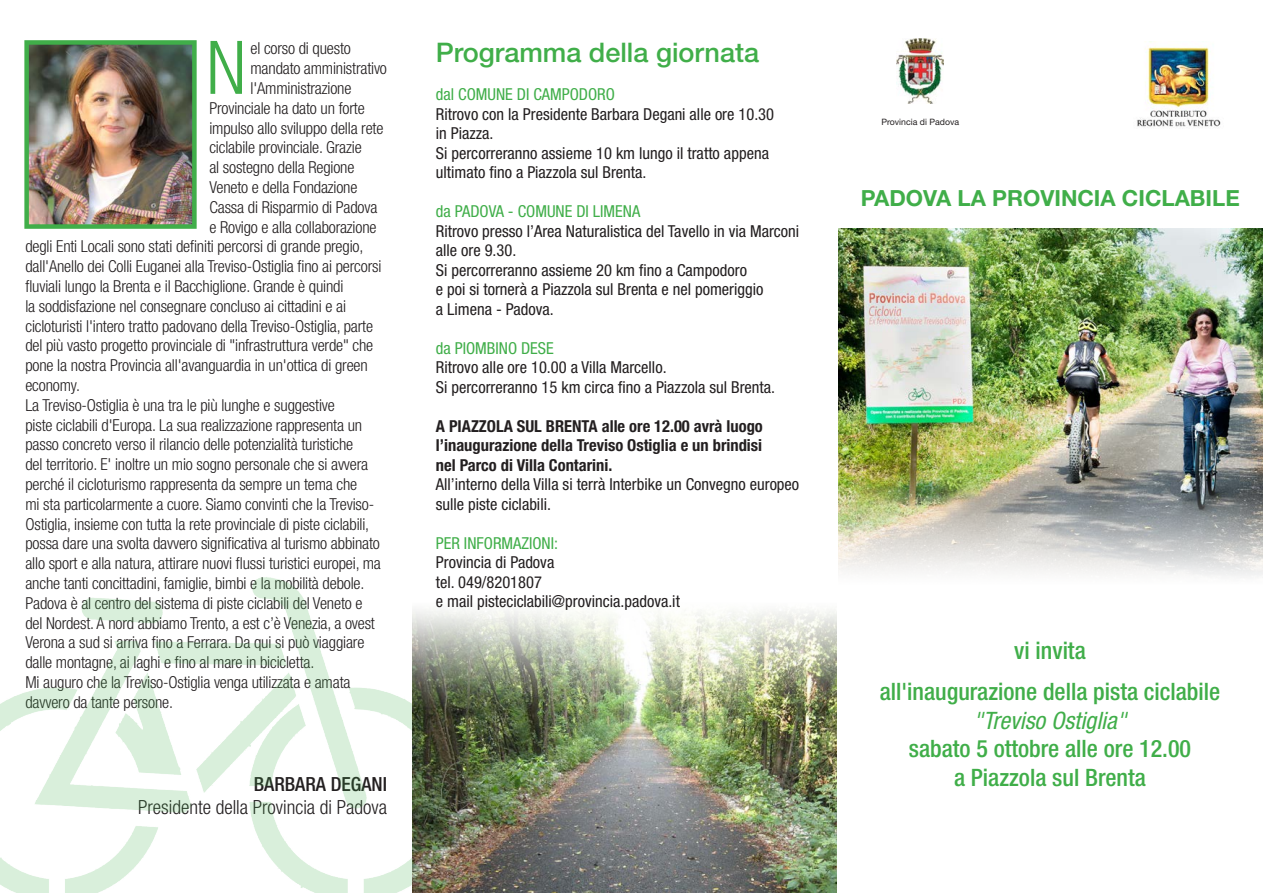
<style>
.page{position:relative;width:1263px;height:893px;background:#fff}
.page>*{position:absolute;margin:0;border:0;box-sizing:border-box;transform-origin:0 0}
.t1{font:500 27px "Helvetica Neue";color:#40ae49}
.t2{font:500 condensed 24px "Helvetica Neue";color:#40ae49}
.t3{font:italic condensed 24px "Helvetica Neue";color:#40ae49}
.t4{font:700 22.2px "Helvetica Neue";color:#40ae49}
.t5{font:300 condensed 19.5px "Helvetica Neue";color:#231f20}
.t6{font:500 condensed 19.5px "Helvetica Neue";color:#231f20}
.t7{font:300 condensed 16.5px/19.8px "Helvetica Neue";letter-spacing:-.01em;color:#231f20}
.t8{font:condensed 16.5px/19.5px "Helvetica Neue";color:#231f20}
.t9{font:700 condensed 16.5px/19.5px "Helvetica Neue";color:#231f20}
.t10{font:condensed 16.5px "Helvetica Neue";color:#40ae49}
.t11{font:8.7px "Helvetica Neue";color:#231f20}
</style>
<div class="page">
<img style="left:0;top:577px;width:412px;height:316px">
<img style="left:412px;top:743px;width:425px;height:150px">
<img style="left:838px;top:229px;width:425px;height:206px">
<img style="left:838px;top:435px;width:425px;height:142px">
<img style="left:412px;top:609px;width:425px;height:134px">
<img style="left:897px;top:39px;width:47px;height:65px">
<img style="left:29px;top:45px;width:163px;height:179px">
<div style="left:24px;top:40px;width:173px;height:189px;border:4px solid #40ae49"></div>
<img style="left:1137px;top:42px;width:84px;height:85px">
<svg style="left:210px;top:41px;width:32px;height:53px"></svg>
<p class="t7" style="left:250px;top:39px;width:102px">el corso di questo</p>
<p class="t7" style="left:250px;top:58px;width:138px">mandato amministrativo</p>
<p class="t7" style="left:250px;top:78px;width:102px">l'Amministrazione</p>
<p class="t7" style="left:209px;top:98px;width:157px">Provinciale ha dato un forte</p>
<p class="t7" style="left:209px;top:118px;width:176px">impulso allo sviluppo della rete</p>
<p class="t7" style="left:209px;top:138px;width:154px">ciclabile provinciale. Grazie</p>
<p class="t7" style="left:209px;top:157px;width:147px">al sostegno della Regione</p>
<p class="t7" style="left:209px;top:177px;width:150px">Veneto e della Fondazione</p>
<p class="t7" style="left:209px;top:197px;width:170px">Cassa di Risparmio di Padova</p>
<p class="t7" style="left:209px;top:217px;width:169px">e Rovigo e alla collaborazione</p>
<p class="t7" style="left:25px;top:237px;width:339px">degli Enti Locali sono stati definiti percorsi di grande pregio,</p>
<p class="t7" style="left:25px;top:256px;width:357px">dall'Anello dei Colli Euganei alla Treviso-Ostiglia fino ai percorsi</p>
<p class="t7" style="left:25px;top:276px;width:320px">fluviali lungo la Brenta e il Bacchiglione. Grande è quindi</p>
<p class="t7" style="left:25px;top:296px;width:322px">la soddisfazione nel consegnare concluso ai cittadini e ai</p>
<p class="t7" style="left:25px;top:316px;width:349px">cicloturisti l'intero tratto padovano della Treviso-Ostiglia, parte</p>
<p class="t7" style="left:25px;top:336px;width:349px">del più vasto progetto provinciale di "infrastruttura verde" che</p>
<p class="t7" style="left:25px;top:355px;width:344px">pone la nostra Provincia all'avanguardia in un'ottica di green</p>
<p class="t7" style="left:25px;top:375px;width:56px">economy.</p>
<p class="t7" style="left:25px;top:395px;width:357px">La Treviso-Ostiglia è una tra le più lunghe e suggestive<br>piste ciclabili d'Europa. La sua realizzazione rappresenta un passo concreto verso il rilancio delle potenzialità turistiche<br>del territorio. E' inoltre un mio sogno personale che si avvera perché il cicloturismo rappresenta da sempre un tema che<br>mi sta particolarmente a cuore. Siamo convinti che la Treviso-Ostiglia, insieme con tutta la rete provinciale di piste ciclabili, possa dare una svolta davvero significativa al turismo abbinato allo sport e alla natura, attirare nuovi flussi turistici europei, ma anche tanti concittadini, famiglie, bimbi e la mobilità debole.</p>
<p class="t7" style="left:25px;top:593px;width:351px">Padova è al centro del sistema di piste ciclabili del Veneto e del Nordest. A nord abbiamo Trento, a est c’è Venezia, a ovest Verona a sud si arriva fino a Ferrara. Da qui si può viaggiare dalle montagne, ai laghi e fino al mare in bicicletta.</p>
<p class="t7" style="left:25px;top:672px;width:327px">Mi auguro che la Treviso-Ostiglia venga utilizzata e amata davvero da tante persone.</p>
<p class="t6" style="left:254px;top:772px;width:135px">BARBARA DEGANI</p>
<p class="t5" style="left:138px;top:796px;width:250px">Presidente della Provincia di Padova</p>
<p class="t1" style="left:436px;top:37px;width:325px">Programma della giornata</p>
<p class="t10" style="left:436px;top:85px;width:181px">dal COMUNE DI CAMPODORO</p>
<p class="t8" style="left:436px;top:104px;width:340px">Ritrovo con la Presidente Barbara Degani alle ore 10.30</p>
<p class="t8" style="left:436px;top:124px;width:59px">in Piazza.</p>
<p class="t8" style="left:436px;top:143px;width:335px">Si percorreranno assieme 10 km lungo il tratto appena ultimato fino a Piazzola sul Brenta.</p>
<p class="t10" style="left:436px;top:202px;width:206px">da PADOVA - COMUNE DI LIMENA</p>
<p class="t8" style="left:436px;top:221px;width:365px">Ritrovo presso l’Area Naturalistica del Tavello in via Marconi alle ore 9.30.</p>
<p class="t8" style="left:436px;top:260px;width:313px">Si percorreranno assieme 20 km fino a Campodoro</p>
<p class="t8" style="left:436px;top:280px;width:329px">e poi si tornerà a Piazzola sul Brenta e nel pomeriggio</p>
<p class="t8" style="left:436px;top:299px;width:119px">a Limena - Padova.</p>
<p class="t10" style="left:436px;top:338px;width:119px">da PIOMBINO DESE</p>
<p class="t8" style="left:436px;top:358px;width:232px">Ritrovo alle ore 10.00 a Villa Marcello.</p>
<p class="t8" style="left:436px;top:377px;width:341px">Si percorreranno 15 km circa fino a Piazzola sul Brenta.</p>
<p class="t9" style="left:436px;top:416px;width:328px">A PIAZZOLA SUL BRENTA alle ore 12.00 avrà luogo l’inaugurazione della Treviso Ostiglia e un brindisi</p>
<p class="t9" style="left:436px;top:455px;width:178px">nel Parco di Villa Contarini.</p>
<p class="t8" style="left:436px;top:475px;width:365px">All’interno della Villa si terrà Interbike un Convegno europeo sulle piste ciclabili.</p>
<p class="t10" style="left:436px;top:533px;width:124px">PER INFORMAZIONI:</p>
<p class="t8" style="left:436px;top:553px;width:120px">Provincia di Padova</p>
<p class="t8" style="left:436px;top:572px;width:108px">tel. 049/8201807</p>
<p class="t8" style="left:436px;top:592px;width:246px">e mail pisteciclabili@provincia.padova.it</p>
<p class="t11" style="left:881px;top:117px;width:79px">Provincia di Padova</p>
<p class="t4" style="left:861px;top:184px;width:380px">PADOVA LA PROVINCIA CICLABILE</p>
<p class="t2" style="left:1014px;top:636px;width:73px">vi invita</p>
<p class="t2" style="left:880px;top:677px;width:342px">all'inaugurazione della pista ciclabile</p>
<p class="t3" style="left:973px;top:706px;width:155px">"Treviso Ostiglia"</p>
<p class="t2" style="left:909px;top:735px;width:284px">sabato 5 ottobre alle ore 12.00</p>
<p class="t2" style="left:954px;top:763px;width:193px">a Piazzola sul Brenta</p>
</div>
